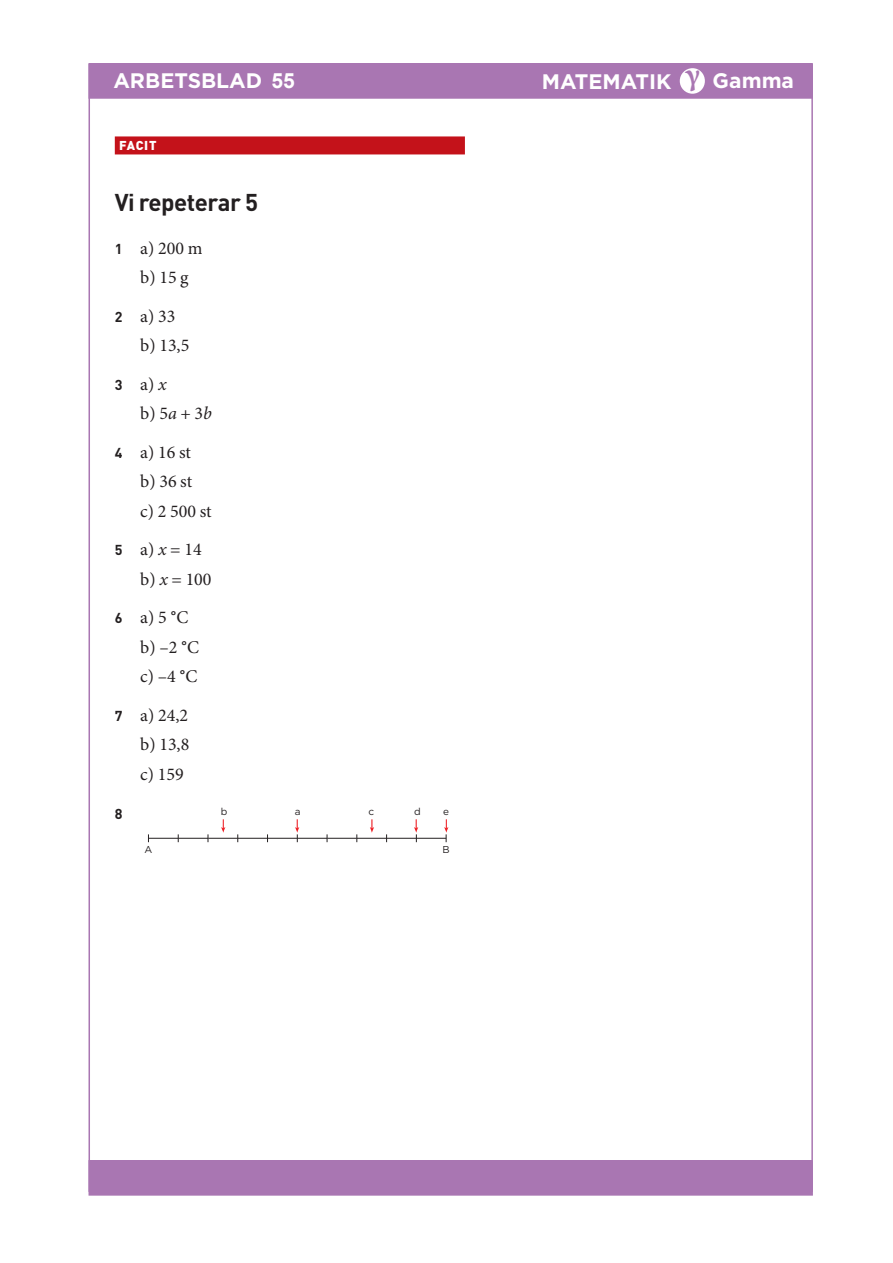
<style>
.page{position:relative;width:893px;height:1263px;background:#fff}
.page>*{position:absolute;margin:0;border:0;box-sizing:border-box;transform-origin:0 0}
.t1{font:700 30px "Minion Pro";color:#a976b2}
.R_OH{font:700 24px "DIN Pro";letter-spacing:-.02em;color:#231f20}
.Antal_ratt{font:700 21px "Gotham";color:#fff}
.Rad_2{font:18px "Minion Pro";color:#231f20}
.Uppgift_luft_över_li{font:18px "Minion Pro";color:#231f20}
.Uppgift_luft_över_li-2{font:700 14.25px "DIN Pro";color:#231f20}
.R_Facit_2{font:900 12.75px "DIN Pro";letter-spacing:.055em;color:#fff}
.t2{font:10.05px "Gotham";color:#231f20}
.s1{font-family:"Arial"}
.s2{font-family:"DIN Pro";font-weight:700;font-size:14.25px}
.s3{font-style:italic}
.s4{font-family:"Calibri"}
</style>
<div class="page">
<div style="left:89px;top:64px;width:723px;height:34px;background:#a976b2"></div>
<div style="left:89px;top:63px;width:724px;height:36px;border:2px solid #a976b2"></div>
<div style="left:89px;top:1161px;width:723px;height:34px;background:#a976b2"></div>
<div style="left:89px;top:1160px;width:724px;height:35px;border:2px solid #a976b2"></div>
<div style="left:680px;top:68px;width:25px;height:26px;background:#fff;border-radius:50%"></div>
<div style="left:115px;top:136px;width:350px;height:18px;background:#c4121a"></div>
<hr style="left:148px;top:838px;width:298px;height:1px;background:#231f20">
<svg style="left:295px;top:819px;width:4px;height:23px"></svg>
<svg style="left:221px;top:819px;width:4px;height:13px"></svg>
<svg style="left:370px;top:819px;width:4px;height:13px"></svg>
<svg style="left:414px;top:819px;width:4px;height:23px"></svg>
<svg style="left:444px;top:819px;width:4px;height:23px"></svg>
<p class="Antal_ratt" style="left:113px;top:67px;width:183px">ARBETSBLAD <span class="s1">55</span></p>
<h1 class="t1" style="left:685px;top:53px;width:17px">γ</h1>
<p class="Antal_ratt" style="left:542px;top:67px;width:131px">MATEMATIK</p>
<p class="Antal_ratt" style="left:713px;top:67px;width:83px">Gamma</p>
<p class="R_Facit_2" style="left:119px;top:137px;width:39px">FACIT</p>
<p class="R_OH" style="left:115px;top:186px;width:145px">Vi repeterar 5</p>
<p class="Uppgift_luft_över_li" style="left:115px;top:236px;width:89px"><span class="s2">1</span> a) 200 m</p>
<p class="Rad_2" style="left:140px;top:266px;width:50px">b) 15 g</p>
<p class="Uppgift_luft_över_li" style="left:115px;top:304px;width:62px"><span class="s2">2</span> a) 33</p>
<p class="Rad_2" style="left:140px;top:334px;width:51px">b) 13,5</p>
<p class="Uppgift_luft_över_li" style="left:115px;top:372px;width:53px"><span class="s2">3</span> a) <span class="s3">x</span></p>
<p class="Rad_2" style="left:140px;top:402px;width:73px">b) 5<span class="s3">a</span> + 3<span class="s3">b</span></p>
<p class="Uppgift_luft_över_li" style="left:115px;top:440px;width:78px"><span class="s2">4</span> a) 16 st</p>
<p class="Rad_2" style="left:140px;top:470px;width:54px">b) 36 st</p>
<p class="Rad_2" style="left:140px;top:499px;width:73px">c) 2 500 st</p>
<p class="Uppgift_luft_över_li" style="left:115px;top:538px;width:88px"><span class="s2">5</span> a) <span class="s3">x</span> = 14</p>
<p class="Rad_2" style="left:140px;top:567px;width:73px">b) <span class="s3">x</span> = 100</p>
<p class="Uppgift_luft_över_li" style="left:115px;top:606px;width:75px"><span class="s2">6</span> a) 5 <span class="s4">°</span>C</p>
<p class="Rad_2" style="left:140px;top:635px;width:60px">b) –2 <span class="s4">°</span>C</p>
<p class="Rad_2" style="left:140px;top:665px;width:59px">c) –4 <span class="s4">°</span>C</p>
<p class="Uppgift_luft_över_li" style="left:115px;top:703px;width:75px"><span class="s2">7</span> a) 24,2</p>
<p class="Rad_2" style="left:140px;top:733px;width:51px">b) 13,8</p>
<p class="Rad_2" style="left:140px;top:762px;width:45px">c) 159</p>
<p class="Uppgift_luft_över_li-2" style="left:115px;top:804px;width:9px">8</p>
<p class="t2" style="left:145px;top:843px;width:9px">A</p>
<p class="t2" style="left:442px;top:843px;width:9px">B</p>
<p class="t2" style="left:221px;top:805px;width:8px">b</p>
<p class="t2" style="left:295px;top:805px;width:7px">a</p>
<p class="t2" style="left:369px;top:805px;width:7px">c</p>
<p class="t2" style="left:414px;top:805px;width:8px">d</p>
<p class="t2" style="left:443px;top:805px;width:7px">e</p>
</div>
